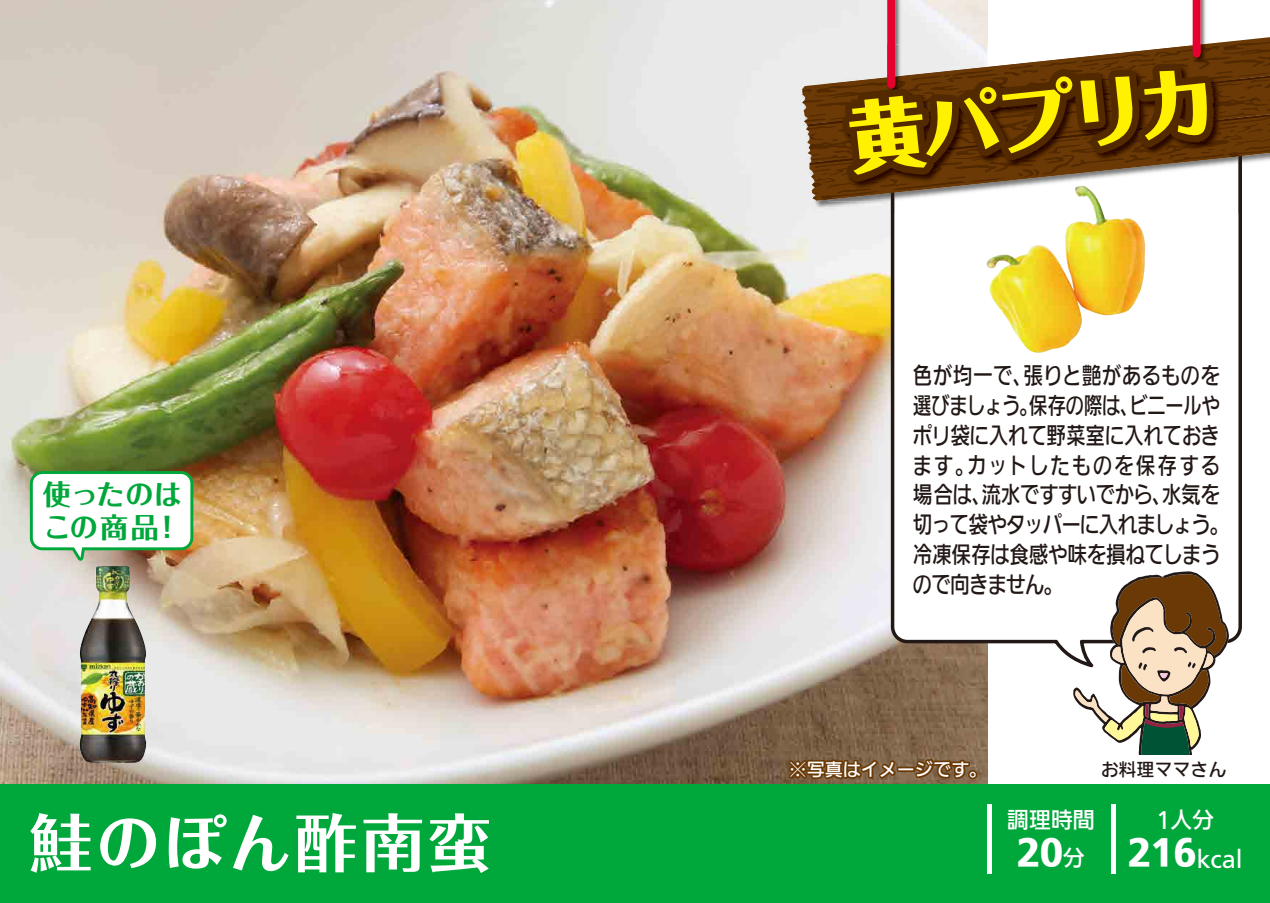
<style>
.page{position:relative;width:1270px;height:903px;background:#fff}
.page>*{position:absolute;margin:0;border:0;box-sizing:border-box;transform-origin:0 0}
.t1{font:800 77px "Folk Pro";color:#fff100}
.t2{font:700 63px "Folk Pro";letter-spacing:.06em;color:#fff}
.t3{font:800 35px "Iwa UD Go Dsp Pro";color:#fff}
.t4{font:700 28px/33.2px "Folk Pro";letter-spacing:.02em;color:#00a73b}
.t5{font:500 22.75px/29.8px "Iwa UD Go Dsp Pro";letter-spacing:.005em;color:#221815;scale:.84 1}
.t6{font:500 22.05px/39.2px "Iwa UD Go Dsp Pro";color:#fff;text-align:center}
.t7{font:500 17.5px "Iwa UD Go Dsp Pro";letter-spacing:.03em;color:#fff}
.t8{font:500 17.5px "Iwa UD Go Dsp Pro";letter-spacing:.03em;color:#221815}
.s1{font-weight:500;font-size:22.05px}
.s2{font-weight:800;font-size:35px}
</style>
<div class="page">
<img style="left:0;top:0;width:987px;height:784px">
<svg style="left:891px;top:213px;width:351px;height:454px"></svg>
<div style="left:0;top:784px;width:1270px;height:119px;background:#00a73b"></div>
<img style="left:795px;top:0;width:96px;height:213px">
<img style="left:891px;top:201px;width:351px;height:12px">
<svg style="left:785px;top:757px;width:114px;height:25px;background:#734c25"></svg>
<div style="left:897px;top:767px;width:18px;height:5px;border:4px solid #6a3906"></div>
<svg style="left:912px;top:756px;width:60px;height:25px"></svg>
<div style="left:968px;top:770px;width:9px;height:9px;border:4px solid #6a3906;border-radius:50%"></div>
<div style="left:969px;top:771px;width:7px;height:7px;border:4px solid #6a3906;border-radius:50%"></div>
<hr style="left:1112px;top:804px;width:4px;height:69px;background:#fff">
<div style="left:987px;top:804px;width:5px;height:69px;background:#fff"></div>
<svg style="left:1073px;top:571px;width:157px;height:184px"></svg>
<svg style="left:30px;top:471px;width:163px;height:90px"></svg>
<img style="left:79px;top:566px;width:67px;height:197px">
<svg style="left:802px;top:0;width:468px;height:201px"></svg>
<img style="left:986px;top:186px;width:159px;height:169px">
<img style="left:1209px;top:83px;width:61px;height:39px">
<p class="t4" style="left:43px;top:473px;width:141px">使ったのはこの商品！</p>
<h2 class="t2" style="left:30px;top:789px;width:463px">鮭のぽん酢南蛮</h2>
<h1 class="t1" style="left:842px;top:73px;width:369px;rotate:-6deg">黄パプリカ</h1>
<p class="t5" style="left:913px;top:361px;width:378px">色が均一で、張りと艶があるものを選びましょう。保存の際は、ビニールやポリ袋に入れて野菜室に入れておきます。カットしたものを保存する場合は、流水ですすいでから、水気を切って袋やタッパーに入れましょう。冷凍保存は食感や味を損ねてしまうので向きません。</p>
<p class="t7" style="left:789px;top:756px;width:199px">※写真はイメージです。</p>
<p class="t8" style="left:1101px;top:756px;width:127px">お料理ママさん</p>
<p class="t6" style="left:1007px;top:800px;width:89px">調理時間</p>
<h3 class="t3" style="left:1017px;top:826px;width:69px">20<span class="s1">分</span></h3>
<p class="t6" style="left:1128px;top:800px;width:116px">1人分<br><span class="s2">216</span>kcal</p>
</div>
